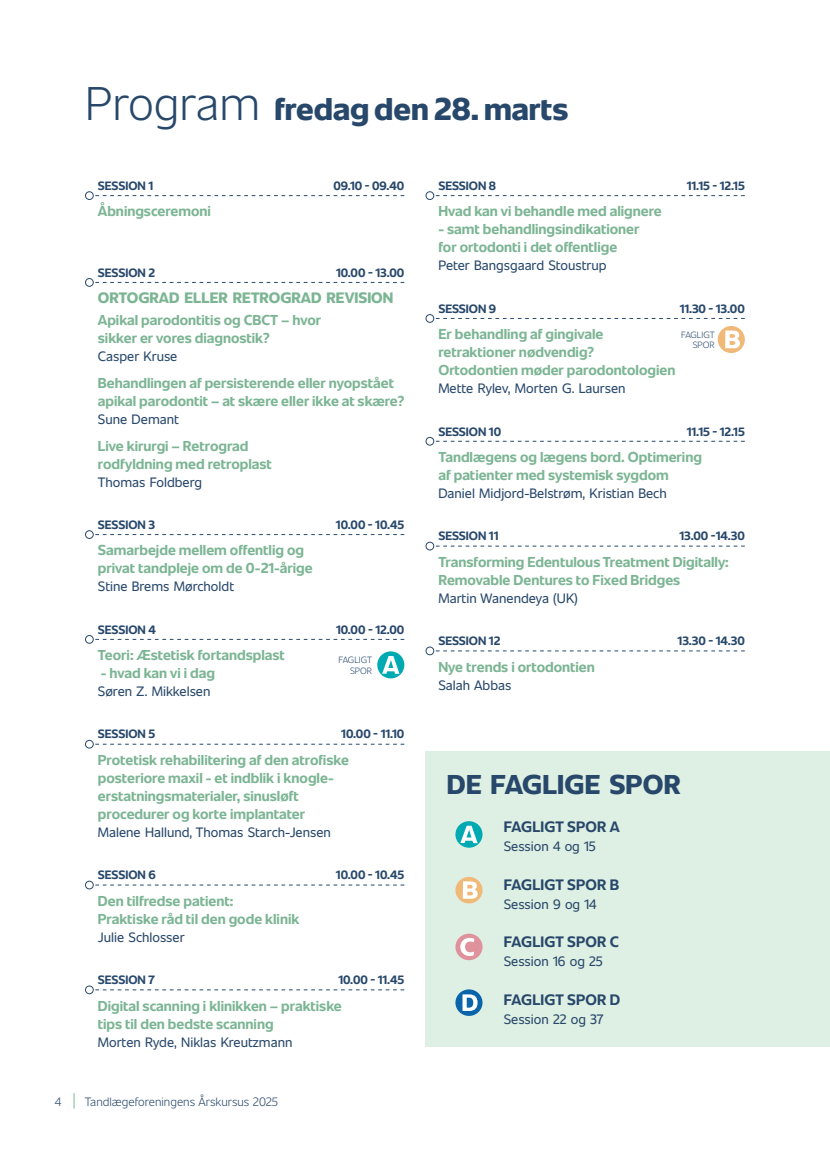
<style>
.page{position:relative;width:830px;height:1157px;background:#fff}
.page>*{position:absolute;margin:0;border:0;box-sizing:border-box;transform-origin:0 0}
.t1{font:900 31.2px "Unitext";color:#28486b}
.t2{font:900 27px "Unitext";letter-spacing:.01em;color:#28486b}
.t3{font:700 15px "Unitext";letter-spacing:.01em;color:#28486b}
.t4{font:900 15px "Unitext";color:#7cb594}
.t5{font:700 14.25px/18px "Unitext";color:#7cb594}
.t6{font:13.5px "Unitext";color:#28486b}
.t7{font:700 12px "Unitext";color:#28486b}
.t8{font:300 12px "Unitext";color:#28486b}
.t9{font:300 9px/10.8px "Unitext";color:#28486b;text-align:right}
.s1{font-weight:300;font-size:46.8px}
</style>
<div class="page">
<div style="left:85px;top:191px;width:9px;height:9px;border:1px solid #28486b;border-radius:50%"></div>
<svg style="left:95px;top:195px;width:309px;height:1px"></svg>
<div style="left:85px;top:278px;width:9px;height:9px;border:1px solid #28486b;border-radius:50%"></div>
<svg style="left:95px;top:282px;width:309px;height:1px"></svg>
<div style="left:85px;top:530px;width:9px;height:9px;border:1px solid #28486b;border-radius:50%"></div>
<svg style="left:95px;top:534px;width:309px;height:1px"></svg>
<div style="left:85px;top:635px;width:9px;height:8px;border:1px solid #28486b;border-radius:50%"></div>
<svg style="left:95px;top:639px;width:309px;height:1px"></svg>
<div style="left:85px;top:740px;width:9px;height:8px;border:1px solid #28486b;border-radius:50%"></div>
<svg style="left:95px;top:744px;width:309px;height:1px"></svg>
<div style="left:85px;top:880px;width:9px;height:9px;border:1px solid #28486b;border-radius:50%"></div>
<svg style="left:95px;top:884px;width:309px;height:1px"></svg>
<div style="left:85px;top:985px;width:9px;height:9px;border:1px solid #28486b;border-radius:50%"></div>
<svg style="left:95px;top:989px;width:309px;height:1px"></svg>
<div style="left:425px;top:191px;width:9px;height:9px;border:1px solid #28486b;border-radius:50%"></div>
<svg style="left:435px;top:195px;width:309px;height:1px"></svg>
<div style="left:425px;top:314px;width:9px;height:9px;border:1px solid #28486b;border-radius:50%"></div>
<svg style="left:435px;top:318px;width:309px;height:1px"></svg>
<div style="left:425px;top:437px;width:9px;height:8px;border:1px solid #28486b;border-radius:50%"></div>
<svg style="left:435px;top:441px;width:309px;height:1px"></svg>
<div style="left:425px;top:542px;width:9px;height:8px;border:1px solid #28486b;border-radius:50%"></div>
<svg style="left:435px;top:546px;width:309px;height:1px"></svg>
<div style="left:425px;top:646px;width:9px;height:9px;border:1px solid #28486b;border-radius:50%"></div>
<svg style="left:435px;top:650px;width:309px;height:1px"></svg>
<svg style="left:74px;top:1093px;width:1px;height:15px"></svg>
<div style="left:425px;top:752px;width:404px;height:295px;background:#deefe3"></div>
<div style="left:455px;top:877px;width:27px;height:26px;background:#f0b978;border-radius:50%"></div>
<svg style="left:462px;top:881px;width:15px;height:17px"></svg>
<div style="left:455px;top:933px;width:27px;height:27px;background:#e0929c;border-radius:50%"></div>
<svg style="left:460px;top:937px;width:14px;height:19px"></svg>
<div style="left:455px;top:821px;width:27px;height:26px;background:#00aab3;border-radius:50%"></div>
<svg style="left:460px;top:825px;width:17px;height:18px"></svg>
<div style="left:455px;top:989px;width:27px;height:27px;background:#0964aa;border-radius:50%"></div>
<svg style="left:462px;top:994px;width:15px;height:17px"></svg>
<svg style="left:717px;top:326px;width:27px;height:27px"></svg>
<svg style="left:724px;top:330px;width:15px;height:18px"></svg>
<div style="left:377px;top:651px;width:27px;height:27px;background:#00aab3;border-radius:50%"></div>
<svg style="left:382px;top:656px;width:17px;height:18px"></svg>
<h1 class="t1" style="left:85px;top:87px;width:484px"><span class="s1">Program</span> fredag den 28. marts</h1>
<p class="t7" style="left:98px;top:177px;width:57px">SESSION 1</p>
<p class="t7" style="left:333px;top:177px;width:72px">09.10 - 09.40</p>
<p class="t5" style="left:98px;top:202px;width:115px">Åbningsceremoni</p>
<p class="t7" style="left:98px;top:264px;width:59px">SESSION 2</p>
<p class="t7" style="left:336px;top:264px;width:70px">10.00 - 13.00</p>
<p class="t4" style="left:98px;top:287px;width:297px">ORTOGRAD ELLER RETROGRAD REVISION</p>
<p class="t5" style="left:98px;top:311px;width:225px">Apikal parodontitis og CBCT – hvor sikker er vores diagnostik?</p>
<p class="t6" style="left:98px;top:347px;width:81px">Casper Kruse</p>
<p class="t5" style="left:98px;top:373px;width:308px">Behandlingen af persisterende eller nyopstået apikal parodontit – at skære eller ikke at skære?</p>
<p class="t6" style="left:98px;top:409px;width:83px">Sune Demant</p>
<p class="t5" style="left:98px;top:436px;width:175px">Live kirurgi – Retrograd rodfyldning med retroplast</p>
<p class="t6" style="left:98px;top:472px;width:106px">Thomas Foldberg</p>
<p class="t7" style="left:98px;top:516px;width:59px">SESSION 3</p>
<p class="t7" style="left:336px;top:516px;width:70px">10.00 - 10.45</p>
<p class="t5" style="left:98px;top:540px;width:216px">Samarbejde mellem offentlig og privat tandpleje om de 0-21-årige</p>
<p class="t6" style="left:98px;top:577px;width:138px">Stine Brems Mørcholdt</p>
<p class="t7" style="left:98px;top:620px;width:59px">SESSION 4</p>
<p class="t7" style="left:336px;top:620px;width:70px">10.00 - 12.00</p>
<p class="t5" style="left:98px;top:645px;width:188px">Teori: Æstetisk fortandsplast</p>
<p class="t5" style="left:101px;top:663px;width:116px">- hvad kan vi i dag</p>
<p class="t6" style="left:98px;top:681px;width:114px">Søren Z. Mikkelsen</p>
<p class="t7" style="left:98px;top:725px;width:59px">SESSION 5</p>
<p class="t7" style="left:341px;top:725px;width:64px">10.00 - 11.10</p>
<p class="t5" style="left:98px;top:750px;width:252px">Protetisk rehabilitering af den atrofiske posteriore maxil - et indblik i knogle&shy;erstatningsmaterialer, sinusløft procedurer og korte implantater</p>
<p class="t6" style="left:98px;top:822px;width:234px">Malene Hallund, Thomas Starch-Jensen</p>
<p class="t7" style="left:98px;top:866px;width:59px">SESSION 6</p>
<p class="t7" style="left:336px;top:866px;width:70px">10.00 - 10.45</p>
<p class="t5" style="left:98px;top:891px;width:203px">Den tilfredse patient:<br>Praktiske råd til den gode klinik</p>
<p class="t6" style="left:98px;top:927px;width:88px">Julie Schlosser</p>
<p class="t7" style="left:98px;top:971px;width:58px">SESSION 7</p>
<p class="t7" style="left:338px;top:971px;width:67px">10.00 - 11.45</p>
<p class="t5" style="left:98px;top:995px;width:245px">Digital scanning i klinikken – praktiske tips til den bedste scanning</p>
<p class="t6" style="left:98px;top:1032px;width:196px">Morten Ryde, Niklas Kreutzmann</p>
<p class="t9" style="left:338px;top:653px;width:35px">FAGLIGT<br>SPOR</p>
<p class="t8" style="left:55px;top:1093px;width:8px">4</p>
<p class="t8" style="left:85px;top:1093px;width:195px">Tandlægeforeningens Årskursus 2025</p>
<p class="t7" style="left:438px;top:177px;width:59px">SESSION 8</p>
<p class="t7" style="left:686px;top:177px;width:59px">11.15 - 12.15</p>
<p class="t5" style="left:438px;top:202px;width:225px">Hvad kan vi behandle med alignere</p>
<p class="t5" style="left:438px;top:220px;width:202px">- samt behandlingsindikationer for ortodonti i det offentlige</p>
<p class="t6" style="left:438px;top:256px;width:170px">Peter Bangsgaard Stoustrup</p>
<p class="t7" style="left:438px;top:300px;width:59px">SESSION 9</p>
<p class="t7" style="left:679px;top:300px;width:67px">11.30 - 13.00</p>
<p class="t5" style="left:438px;top:324px;width:238px">Er behandling af gingivale retraktioner nødvendig?<br>Ortodontien møder parodontologien</p>
<p class="t6" style="left:438px;top:379px;width:189px">Mette Rylev, Morten G. Laursen</p>
<p class="t7" style="left:438px;top:422px;width:64px">SESSION 10</p>
<p class="t7" style="left:686px;top:422px;width:59px">11.15 - 12.15</p>
<p class="t5" style="left:438px;top:447px;width:265px">Tandlægens og lægens bord. Optimering af patienter med systemisk sygdom</p>
<p class="t6" style="left:438px;top:483px;width:230px">Daniel Midjord-Belstrøm, Kristian Bech</p>
<p class="t7" style="left:438px;top:527px;width:61px">SESSION 11</p>
<p class="t7" style="left:679px;top:527px;width:67px">13.00 -14.30</p>
<p class="t5" style="left:438px;top:552px;width:292px">Transforming Edentulous Treatment Digitally:<br>Removable Dentures to Fixed Bridges</p>
<p class="t6" style="left:438px;top:588px;width:141px">Martin Wanendeya (UK)</p>
<p class="t7" style="left:438px;top:632px;width:63px">SESSION 12</p>
<p class="t7" style="left:677px;top:632px;width:69px">13.30 - 14.30</p>
<p class="t5" style="left:438px;top:657px;width:158px">Nye trends i ortodontien</p>
<p class="t6" style="left:438px;top:675px;width:74px">Salah Abbas</p>
<p class="t9" style="left:680px;top:328px;width:35px">FAGLIGT<br>SPOR</p>
<h2 class="t2" style="left:446px;top:764px;width:235px">DE FAGLIGE SPOR</h2>
<p class="t3" style="left:503px;top:815px;width:117px">FAGLIGT SPOR A</p>
<p class="t6" style="left:503px;top:836px;width:94px">Session 4 og 15</p>
<p class="t3" style="left:503px;top:873px;width:117px">FAGLIGT SPOR B</p>
<p class="t6" style="left:503px;top:894px;width:94px">Session 9 og 14</p>
<p class="t3" style="left:503px;top:930px;width:117px">FAGLIGT SPOR C</p>
<p class="t6" style="left:503px;top:951px;width:101px">Session 16 og 25</p>
<p class="t3" style="left:503px;top:988px;width:118px">FAGLIGT SPOR D</p>
<p class="t6" style="left:503px;top:1009px;width:101px">Session 22 og 37</p>
</div>
